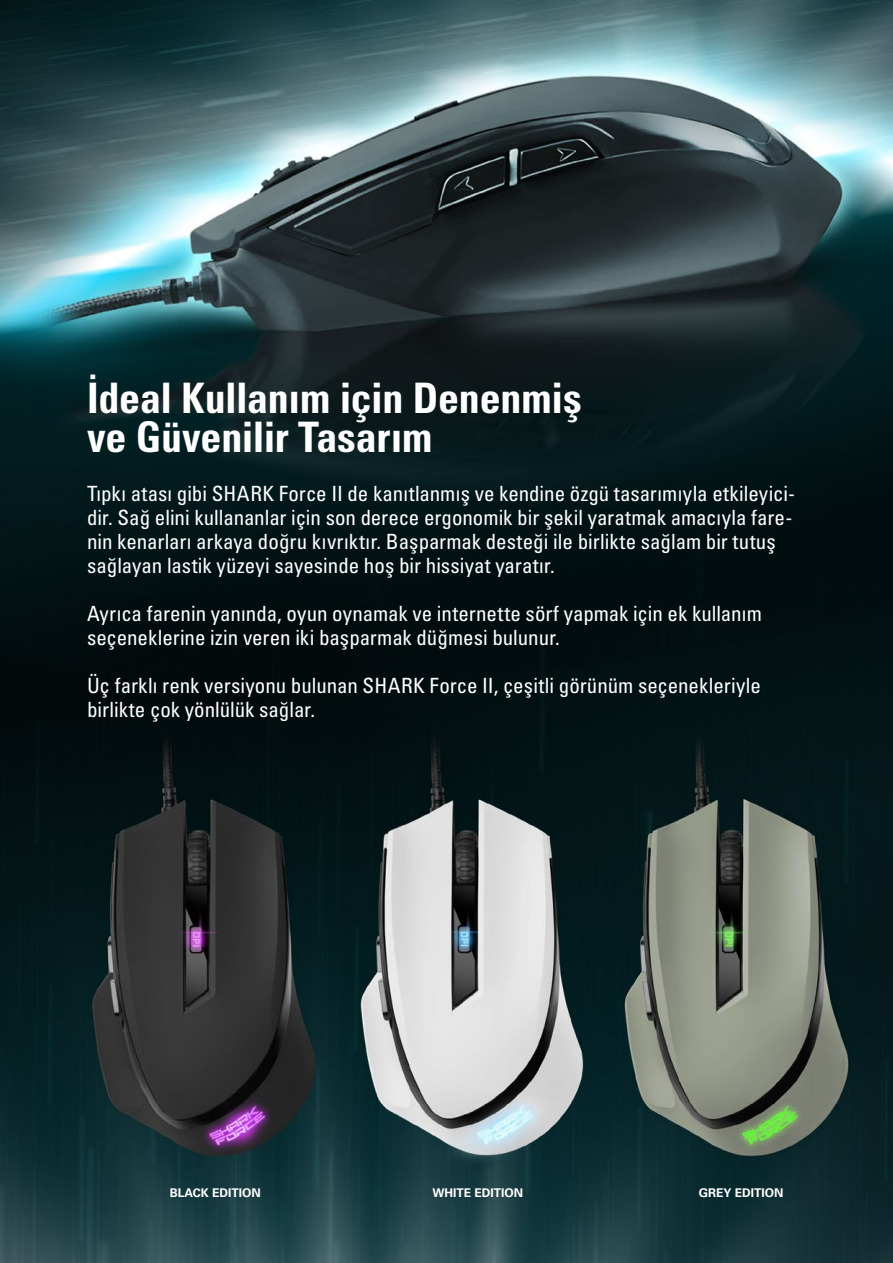
<style>
.page{position:relative;width:893px;height:1263px;background:#fff}
.page>*{position:absolute;margin:0;border:0;box-sizing:border-box;transform-origin:0 0}
.t1{font:42px/39px "Univers LTCYR 67 Bold Cond";letter-spacing:-.005em;color:#fff}
.t2{font:condensed 21px/24px "Univers LTCYR 57";color:#fff}
.t3{font:700 12px "Univers LTCYR 65";color:#fff}
</style>
<div class="page">
<img style="left:0;top:0;width:893px;height:1263px">
<h1 class="t1" style="left:87px;top:377px;width:496px">İdeal Kullanım için Denenmiş ve Güvenilir Tasarım</h1>
<p class="t2" style="left:87px;top:481px;width:710px">Tıpkı atası gibi SHARK Force II de kanıtlanmış ve kendine özgü tasarımıyla etkileyici&shy;dir. Sağ elini kullananlar için son derece ergonomik bir şekil yaratmak amacıyla fare&shy;nin kenarları arkaya doğru kıvrıktır. Başparmak desteği ile birlikte sağlam bir tutuş sağlayan lastik yüzeyi sayesinde hoş bir hissiyat yaratır.</p>
<p class="t2" style="left:87px;top:601px;width:676px">Ayrıca farenin yanında, oyun oynamak ve internette sörf yapmak için ek kullanım seçeneklerine izin veren iki başparmak düğmesi bulunur.</p>
<p class="t2" style="left:87px;top:673px;width:675px">Üç farklı renk versiyonu bulunan SHARK Force II, çeşitli görünüm seçenekleriyle birlikte çok yönlülük sağlar.</p>
<p class="t3" style="left:170px;top:1184px;width:93px">BLACK EDITION</p>
<p class="t3" style="left:432px;top:1184px;width:92px">WHITE EDITION</p>
<p class="t3" style="left:699px;top:1184px;width:86px">GREY EDITION</p>
</div>
